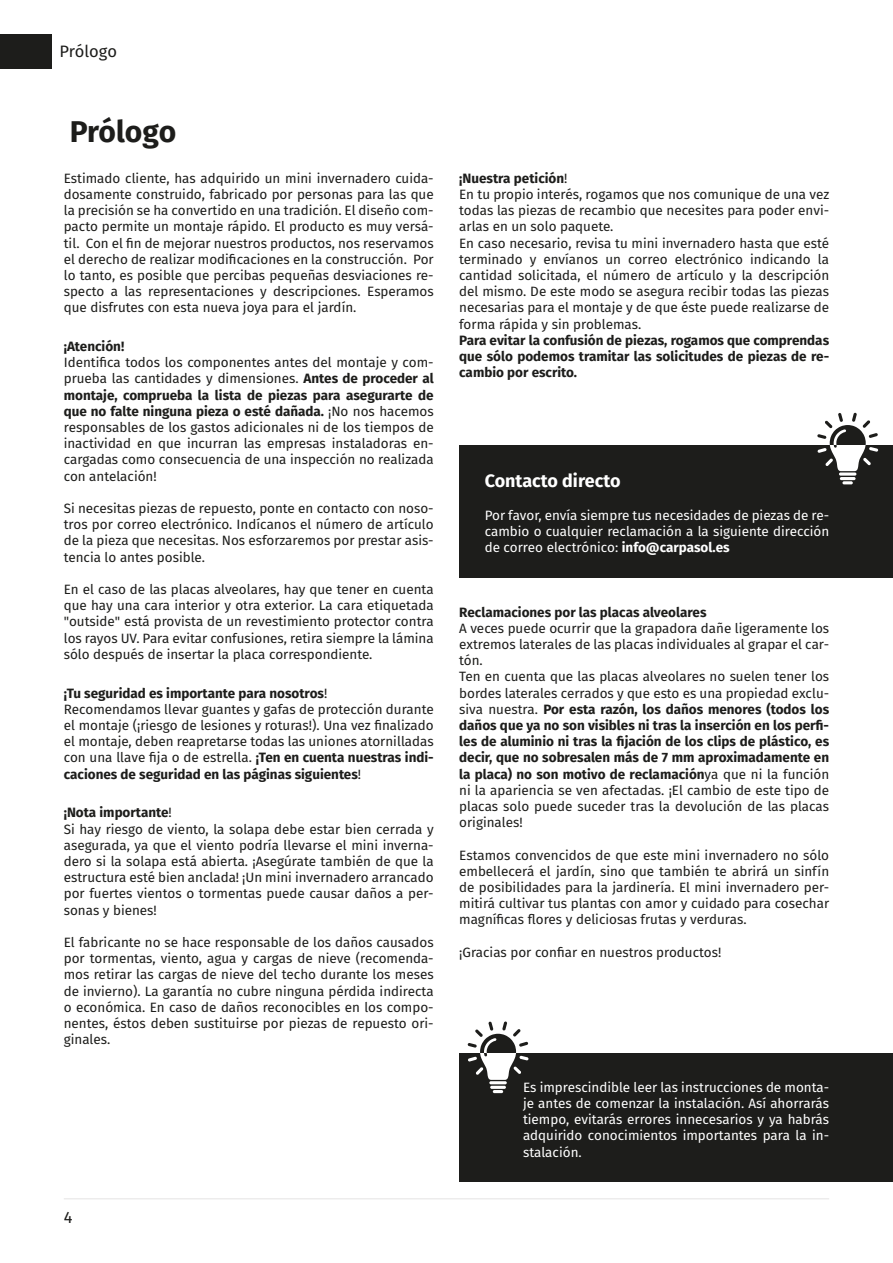
<style>
.page{position:relative;width:893px;height:1263px;background:#fff}
.page>*{position:absolute;margin:0;border:0;box-sizing:border-box;transform-origin:0 0}
.t1{font:700 30px "Fira Sans";letter-spacing:-.005em;color:#1d1d1b}
.t2{font:700 18px "Fira Sans";color:#fff}
.t3{font:16.5px "Fira Sans";letter-spacing:-.005em;color:#1d1d1b}
.t4{font:13.5px/16.2px "Fira Sans";color:#1d1d1b;text-align:justify}
.t5{font:13.5px/16.2px "Fira Sans";color:#fff;text-align:justify}
.t6{font:700 13.5px/16.2px "Fira Sans";color:#1d1d1b;text-align:justify}
.s1{font-weight:700}
</style>
<div class="page">
<hr style="left:64px;top:1198px;width:765px;height:1px;background:#e4e3e3">
<div style="left:0;top:34px;width:51px;height:34px;background:#1d1d1b"></div>
<div style="left:459px;top:1054px;width:434px;height:128px;background:#1d1d1b"></div>
<hr style="left:489px;top:1081px;width:18px;height:3px;background:#fff;border-radius:2px">
<hr style="left:490px;top:1086px;width:16px;height:3px;background:#fff;border-radius:2px">
<svg style="left:493px;top:1090px;width:10px;height:3px"></svg>
<svg style="left:468px;top:1021px;width:61px;height:59px"></svg>
<div style="left:459px;top:445px;width:434px;height:133px;background:#1d1d1b"></div>
<svg style="left:839px;top:472px;width:17px;height:4px"></svg>
<hr style="left:840px;top:477px;width:16px;height:3px;background:#fff;border-radius:2px">
<svg style="left:842px;top:481px;width:11px;height:3px"></svg>
<svg style="left:817px;top:413px;width:61px;height:58px"></svg>
<p class="t3" style="left:60px;top:38px;width:59px">Prólogo</p>
<h1 class="t1" style="left:70px;top:106px;width:108px">Prólogo</h1>
<p class="t4" style="left:64px;top:170px;width:371px">Estimado cliente, has adquirido un mini invernadero cuida&shy;dosamente construido, fabricado por personas para las que la precisión se ha convertido en una tradición. El diseño com&shy;pacto permite un montaje rápido. El producto es muy versá&shy;til. Con el fin de mejorar nuestros productos, nos reservamos el derecho de realizar modificaciones en la construcción. Por lo tanto, es posible que percibas pequeñas desviaciones re&shy;specto a las representaciones y descripciones. Esperamos que disfrutes con esta nueva joya para el jardín.</p>
<p class="t6" style="left:64px;top:337px;width:62px">¡Atención!</p>
<p class="t4" style="left:64px;top:354px;width:371px">Identifica todos los componentes antes del montaje y com&shy;prueba las cantidades y dimensiones. <span class="s1">Antes de proceder al montaje, comprueba la lista de piezas para asegurarte de que no falte ninguna pieza o esté dañada.</span> ¡No nos hacemos responsables de los gastos adicionales ni de los tiempos de inactividad en que incurran las empresas instaladoras en&shy;cargadas como consecuencia de una inspección no realizada con antelación!</p>
<p class="t4" style="left:64px;top:500px;width:371px">Si necesitas piezas de repuesto, ponte en contacto con noso&shy;tros por correo electrónico. Indícanos el número de artículo de la pieza que necesitas. Nos esforzaremos por prestar asis&shy;tencia lo antes posible.</p>
<p class="t4" style="left:64px;top:581px;width:371px">En el caso de las placas alveolares, hay que tener en cuenta que hay una cara interior y otra exterior. La cara etiquetada "outside" está provista de un revestimiento protector contra los rayos UV. Para evitar confusiones, retira siempre la lámina sólo después de insertar la placa correspondiente.</p>
<p class="t4" style="left:64px;top:684px;width:371px;text-align:left"><span class="s1">¡Tu seguridad es importante para nosotros</span>!<br>Recomendamos llevar guantes y gafas de protección durante el montaje (¡riesgo de lesiones y roturas!). Una vez finalizado el montaje, deben reapretarse todas las uniones atornilladas con una llave fija o de estrella. <span class="s1">¡Ten en cuenta nuestras indi&shy;caciones de seguridad en las páginas siguientes</span>!</p>
<p class="t4" style="left:64px;top:804px;width:371px;text-align:left"><span class="s1">¡Nota importante</span>!<br>Si hay riesgo de viento, la solapa debe estar bien cerrada y asegurada, ya que el viento podría llevarse el mini inverna&shy;dero si la solapa está abierta. ¡Asegúrate también de que la estructura esté bien anclada! ¡Un mini invernadero arrancado por fuertes vientos o tormentas puede causar daños a per&shy;sonas y bienes!</p>
<p class="t4" style="left:64px;top:934px;width:371px">El fabricante no se hace responsable de los daños causados por tormentas, viento, agua y cargas de nieve (recomenda&shy;mos retirar las cargas de nieve del techo durante los meses de invierno). La garantía no cubre ninguna pérdida indirecta o económica. En caso de daños reconocibles en los compo&shy;nentes, éstos deben sustituirse por piezas de repuesto ori&shy;ginales.</p>
<p class="t3" style="left:64px;top:1205px;width:10px">4</p>
<p class="t4" style="left:459px;top:170px;width:371px;text-align:left"><span class="s1">¡Nuestra petición</span>!<br>En tu propio interés, rogamos que nos comunique de una vez todas las piezas de recambio que necesites para poder envi&shy;arlas en un solo paquete.<br>En caso necesario, revisa tu mini invernadero hasta que esté terminado y envíanos un correo electrónico indicando la cantidad solicitada, el número de artículo y la descripción del mismo. De este modo se asegura recibir todas las piezas necesarias para el montaje y de que éste puede realizarse de forma rápida y sin problemas.</p>
<p class="t6" style="left:459px;top:331px;width:371px">Para evitar la confusión de piezas, rogamos que comprendas que sólo podemos tramitar las solicitudes de piezas de re&shy;cambio por escrito.</p>
<h2 class="t2" style="left:485px;top:466px;width:137px">Contacto directo</h2>
<p class="t5" style="left:485px;top:507px;width:346px">Por favor, envía siempre tus necesidades de piezas de re&shy;cambio o cualquier reclamación a la siguiente dirección de correo electrónico: <span class="s1">info@carpasol.es</span></p>
<p class="t6" style="left:459px;top:603px;width:249px">Reclamaciones por las placas alveolares</p>
<p class="t4" style="left:459px;top:620px;width:371px;text-align:left">A veces puede ocurrir que la grapadora dañe ligeramente los extremos laterales de las placas individuales al grapar el car&shy;tón.<br>Ten en cuenta que las placas alveolares no suelen tener los bordes laterales cerrados y que esto es una propiedad exclu&shy;siva nuestra. <span class="s1">Por esta razón, los daños menores (todos los daños que ya no son visibles ni tras la inserción en los perfi&shy;les de aluminio ni tras la fijación de los clips de plástico, es decir, que no sobresalen más de 7 mm aproximadamente en la placa) no son motivo de reclamación</span>ya que ni la función ni la apariencia se ven afectadas. ¡El cambio de este tipo de placas solo puede suceder tras la devolución de las placas originales!</p>
<p class="t4" style="left:459px;top:846px;width:371px">Estamos convencidos de que este mini invernadero no sólo embellecerá el jardín, sino que también te abrirá un sinfín de posibilidades para la jardinería. El mini invernadero per&shy;mitirá cultivar tus plantas con amor y cuidado para cosechar magníficas flores y deliciosas frutas y verduras.</p>
<p class="t4" style="left:459px;top:944px;width:264px">¡Gracias por confiar en nuestros productos!</p>
<p class="t5" style="left:523px;top:1079px;width:308px">Es imprescindible leer las instrucciones de monta&shy;je antes de comenzar la instalación. Así ahorrarás tiempo, evitarás errores innecesarios y ya habrás adquirido conocimientos importantes para la in&shy;stalación.</p>
</div>
